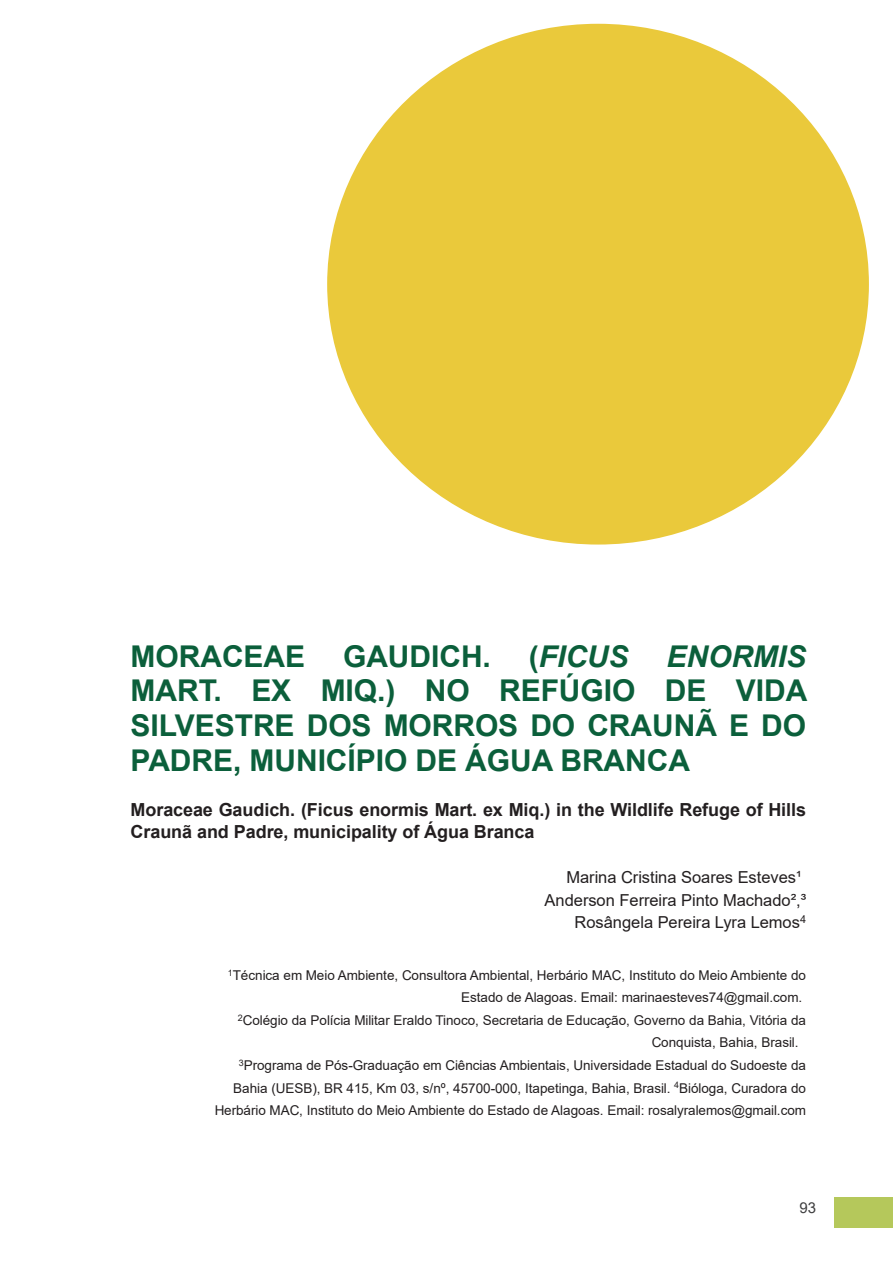
<style>
.page{position:relative;width:893px;height:1263px;background:#fff}
.page>*{position:absolute;margin:0;border:0;box-sizing:border-box;transform-origin:0 0}
.t1{font:700 30px/34.7px "Arial";color:#0b5f3b;text-align:justify}
.t2{font:italic 700 30px "Arial";color:#0b5f3b}
.t3{font:700 18px/22.5px "Arial";color:#231f20}
.t4{font:16.5px/22.5px "Arial";color:#231f20;text-align:right}
.t5{font:15px "Arial";color:#3e3e3f}
.t6{font:13.5px "Arial";color:#231f20}
.s1{font-style:normal}
</style>
<div class="page">
<div style="left:835px;top:1197px;width:58px;height:30px;background:#b5c85b"></div>
<div style="left:327px;top:24px;width:542px;height:520px;background:#eac93b;border-radius:50%"></div>
<h1 class="t1" style="left:131px;top:639px;width:176px">MORACEAE</h1>
<h1 class="t1" style="left:343px;top:639px;width:149px">GAUDICH.</h1>
<h1 class="t2" style="left:529px;top:639px;width:101px"><span class="s1">(</span>FICUS</h1>
<h1 class="t2" style="left:667px;top:639px;width:141px">ENORMIS</h1>
<h1 class="t1" style="left:131px;top:673px;width:678px">MART. EX MIQ.) NO REFÚGIO DE VIDA SILVESTRE DOS MORROS DO CRAUNÃ E DO PADRE, MUNICÍPIO DE ÁGUA BRANCA</h1>
<h2 class="t3" style="left:131px;top:798px;width:677px">Moraceae Gaudich. (Ficus enormis Mart. ex Miq.) in the Wildlife Refuge of Hills<br>Craunã and Padre, municipality of Água Branca</h2>
<p class="t4" style="left:545px;top:866px;width:263px">Marina Cristina Soares Esteves¹<br>Anderson Ferreira Pinto Machado²,³<br>Rosângela Pereira Lyra Lemos<sup>4</sup></p>
<p class="t6" style="left:228px;top:968px;width:580px"><sup>1</sup>Técnica em Meio Ambiente, Consultora Ambiental, Herbário MAC, Instituto do Meio Ambiente do</p>
<p class="t6" style="left:461px;top:990px;width:343px">Estado de Alagoas. Email: marinaesteves74@gmail.com.</p>
<p class="t6" style="left:238px;top:1013px;width:570px"><sup>2</sup>Colégio da Polícia Militar Eraldo Tinoco, Secretaria de Educação, Governo da Bahia, Vitória da</p>
<p class="t6" style="left:652px;top:1035px;width:148px">Conquista, Bahia, Brasil.</p>
<p class="t6" style="left:239px;top:1058px;width:569px"><sup>3</sup>Programa de Pós-Graduação em Ciências Ambientais, Universidade Estadual do Sudoeste da</p>
<p class="t6" style="left:233px;top:1080px;width:574px">Bahia (UESB), BR 415, Km 03, s/nº, 45700-000, Itapetinga, Bahia, Brasil. <sup>4</sup>Bióloga, Curadora do</p>
<p class="t6" style="left:215px;top:1103px;width:593px">Herbário MAC, Instituto do Meio Ambiente do Estado de Alagoas. Email: rosalyralemos@gmail.com</p>
<p class="t5" style="left:799px;top:1199px;width:18px">93</p>
</div>
